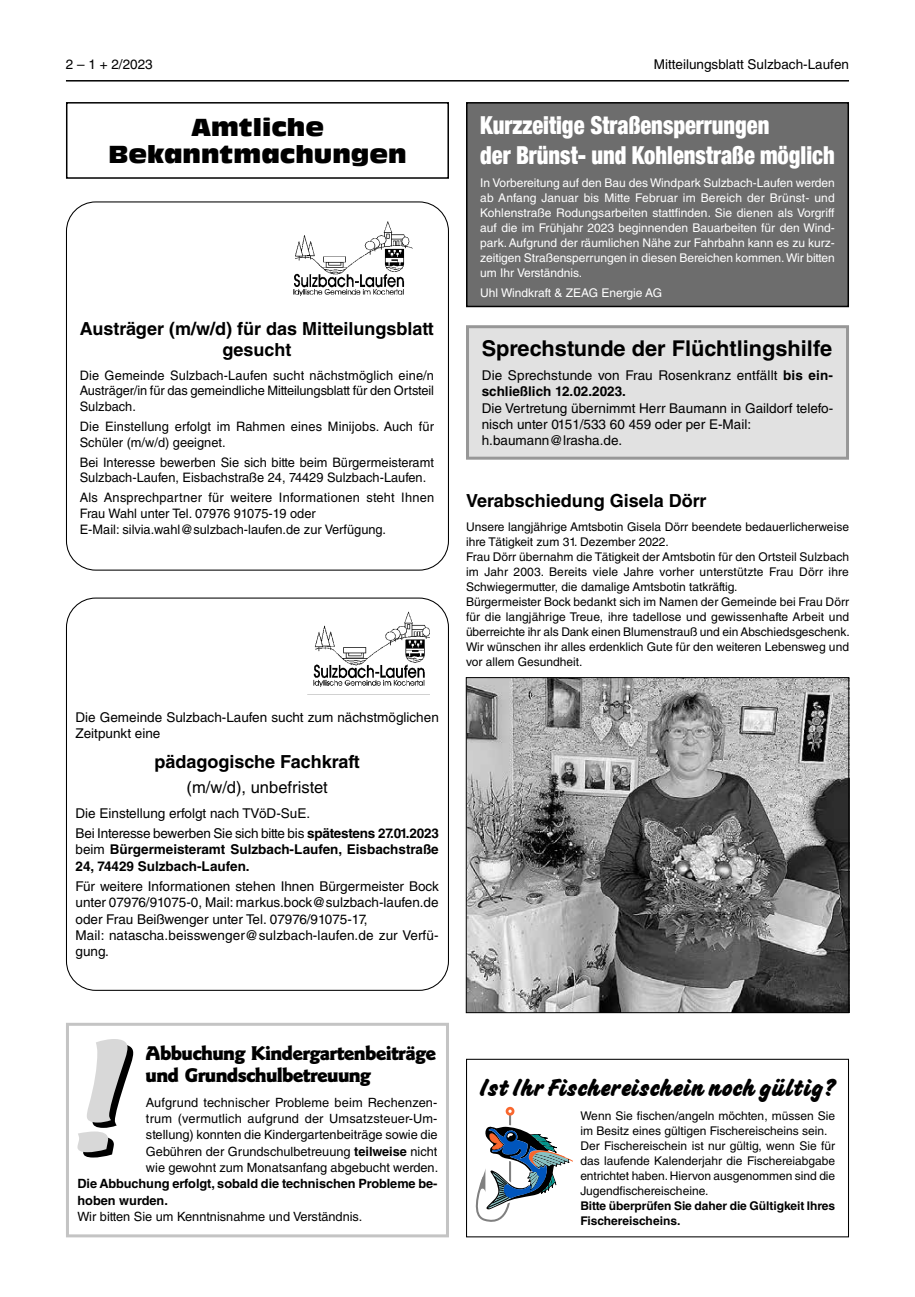
<style>
.page{position:relative;width:915px;height:1297px;background:#fff}
.page>*{position:absolute;margin:0;border:0;box-sizing:border-box;transform-origin:0 0}
.t1{font:900 condensed 24.75px/29.5px "Helvetica Neue";color:#fff;scale:.91 1}
.t2{font:800 24px "Bellamy";color:#000}
.t3{font:24px/27px "Antique Olive Compact";color:#000;text-align:center}
.t4{font:700 21.75px "Helvetica LT Std";color:#000}
.t5{font:19.5px/22.2px "Goi Ack";color:#000}
.t6{font:700 18px/21px "Helvetica LT Std";color:#000;text-align:center}
.t7{font:16.5px "Helvetica LT Std";color:#000}
.t8{font:13.5px/16.2px "Helvetica LT Std";color:#000}
.t9{font:700 13.5px/16.2px "Helvetica LT Std";color:#000}
.t10{font:13.05px/15.6px "Helvetica LT Std";color:#000}
.t11{font:12.75px/16.4px "Helvetica LT Std";color:#000;text-align:justify}
.t12{font:700 12.75px/16.4px "Helvetica LT Std";letter-spacing:-.005em;color:#000}
.t13{font:12px/15px "Helvetica LT Std";color:#000}
.t14{font:12px/15px "Helvetica LT Std";color:#fff;text-align:justify}
.t15{font:700 12px/15px "Helvetica LT Std";letter-spacing:-.005em;color:#000}
.s1{font-weight:700}
.s2{font-weight:400}
</style>
<div class="page">
<hr style="left:66px;top:80px;width:782px;height:2px;background:#000">
<div style="left:66px;top:102px;width:383px;height:77px;border:2px solid #000"></div>
<img style="left:293px;top:221px;width:120px;height:75px">
<img style="left:307px;top:611px;width:122px;height:84px">
<svg style="left:77px;top:1039px;width:56px;height:118px"></svg>
<div style="left:66px;top:1023px;width:383px;height:214px;border:3px solid #c4c4c4"></div>
<div style="left:466px;top:103px;width:382px;height:203px;background:#6d6d6d"></div>
<div style="left:466px;top:102px;width:382px;height:205px;border:2px solid #000"></div>
<div style="left:467px;top:327px;width:380px;height:131px;background:#e1e1e1"></div>
<div style="left:466px;top:325px;width:382px;height:135px;border:3px solid #979797"></div>
<img style="left:468px;top:679px;width:378px;height:332px">
<div style="left:466px;top:677px;width:382px;height:336px;border:1px solid #000"></div>
<div style="left:466px;top:1059px;width:382px;height:178px;border:1px solid #000"></div>
<div style="left:505px;top:1107px;width:9px;height:9px;border:3px solid #f9672e;border-radius:50%"></div>
<svg style="left:475px;top:1108px;width:98px;height:114px"></svg>
<p class="t8" style="left:66px;top:56px;width:88px">2 – 1 + 2/2023</p>
<p class="t8" style="left:653px;top:56px;width:197px">Mitteilungsblatt Sulzbach-Laufen</p>
<h2 class="t3" style="left:108px;top:112px;width:299px">Amtliche<br>Bekanntmachungen</h2>
<h3 class="t6" style="left:80px;top:318px;width:355px">Austräger (m/w/d) für das Mitteilungsblatt gesucht</h3>
<p class="t10" style="left:80px;top:367px;width:356px;text-align:justify">Die Gemeinde Sulzbach-Laufen sucht nächstmöglich eine/n Austräger/in für das gemeindliche Mitteilungsblatt für den Ortsteil Sulzbach.</p>
<p class="t10" style="left:80px;top:419px;width:355px">Die Einstellung erfolgt im Rahmen eines Minijobs. Auch für<br>Schüler (m/w/d) geeignet.</p>
<p class="t10" style="left:80px;top:454px;width:355px">Bei Interesse bewerben Sie sich bitte beim Bürgermeisteramt<br>Sulzbach-Laufen, Eisbachstraße 24, 74429 Sulzbach-Laufen.</p>
<p class="t10" style="left:80px;top:490px;width:356px">Als Ansprechpartner für weitere Informationen steht Ihnen<br>Frau Wahl unter Tel. 07976 91075-19 oder<br>E-Mail: silvia.wahl@sulzbach-laufen.de zur Verfügung.</p>
<p class="t8" style="left:75px;top:709px;width:365px">Die Gemeinde Sulzbach-Laufen sucht zum nächstmöglichen<br>Zeitpunkt eine</p>
<h3 class="t6" style="left:154px;top:751px;width:207px">pädagogische Fachkraft</h3>
<h3 class="t7" style="left:186px;top:778px;width:143px">(m/w/d), unbefristet</h3>
<p class="t8" style="left:75px;top:803px;width:365px;line-height:20.4px">Die Einstellung erfolgt nach TVöD-SuE.<br>Bei Interesse bewerben Sie sich bitte bis <span class="s1">spätestens 27.01.2023</span></p>
<p class="t9" style="left:75px;top:841px;width:364px"><span class="s2">beim</span> Bürgermeisteramt Sulzbach-Laufen, Eisbachstraße<br>24, 74429 Sulzbach-Laufen.</p>
<p class="t8" style="left:75px;top:878px;width:365px">Für weitere Informationen stehen Ihnen Bürgermeister Bock unter 07976/91075-0, Mail: markus.bock@sulzbach-laufen.de oder Frau Beißwenger unter Tel. 07976/91075-17,<br>Mail: natascha.beisswenger@sulzbach-laufen.de zur Verfü&shy;gung.</p>
<h1 class="t1" style="left:480px;top:109px;width:391px">Kurzzeitige Straßensperrungen<br>der Brünst- und Kohlenstraße möglich</h1>
<p class="t14" style="left:480px;top:176px;width:356px">In Vorbereitung auf den Bau des Windpark Sulzbach-Laufen werden ab Anfang Januar bis Mitte Februar im Bereich der Brünst- und Kohlenstraße Rodungsarbeiten stattfinden. Sie dienen als Vorgriff auf die im Frühjahr 2023 beginnenden Bauarbeiten für den Wind&shy;park. Aufgrund der räumlichen Nähe zur Fahrbahn kann es zu kurz&shy;zeitigen Straßensperrungen in diesen Bereichen kommen. Wir bitten um Ihr Verständnis.</p>
<p class="t14" style="left:480px;top:285px;width:183px">Uhl Windkraft &amp; ZEAG Energie AG</p>
<h3 class="t4" style="left:481px;top:335px;width:352px">Sprechstunde der Flüchtlingshilfe</h3>
<p class="t8" style="left:481px;top:367px;width:352px">Die Sprechstunde von Frau Rosenkranz entfällt <span class="s1">bis ein&shy;schließlich 12.02.2023.</span></p>
<p class="t8" style="left:481px;top:400px;width:353px">Die Vertretung übernimmt Herr Baumann in Gaildorf telefo&shy;nisch unter 0151/533 60 459 oder per E-Mail: h.baumann@lrasha.de.</p>
<h3 class="t6" style="left:466px;top:490px;width:242px">Verabschiedung Gisela Dörr</h3>
<p class="t13" style="left:466px;top:519px;width:385px">Unsere langjährige Amtsbotin Gisela Dörr beendete bedauerlicherweise ihre Tätigkeit zum 31. Dezember 2022.<br>Frau Dörr übernahm die Tätigkeit der Amtsbotin für den Ortsteil Sulzbach im Jahr 2003. Bereits viele Jahre vorher unterstützte Frau Dörr ihre Schwiegermutter, die damalige Amtsbotin tatkräftig.<br>Bürgermeister Bock bedankt sich im Namen der Gemeinde bei Frau Dörr für die langjährige Treue, ihre tadellose und gewissenhafte Arbeit und überreichte ihr als Dank einen Blumenstrauß und ein Abschiedsgeschenk.<br>Wir wünschen ihr alles erdenklich Gute für den weiteren Lebensweg und vor allem Gesundheit.</p>
<h3 class="t5" style="left:146px;top:1041px;width:291px">Abbuchung Kindergartenbeiträge und Grundschulbetreuung</h3>
<p class="t11" style="left:146px;top:1094px;width:294px">Aufgrund technischer Probleme beim Rechenzen&shy;trum (vermutlich aufgrund der Umsatzsteuer-Um&shy;stellung) konnten die Kindergartenbeiträge sowie die Gebühren der Grundschulbetreuung <span class="s1">teilweise</span> nicht wie gewohnt zum Monatsanfang abgebucht werden.</p>
<p class="t12" style="left:77px;top:1175px;width:361px">Die Abbuchung erfolgt, sobald die technischen Probleme be&shy;hoben wurden.</p>
<p class="t11" style="left:77px;top:1208px;width:286px">Wir bitten Sie um Kenntnisnahme und Verständnis.</p>
<h2 class="t2" style="left:479px;top:1072px;width:357px">Ist Ihr Fischereischein noch gültig?</h2>
<p class="t13" style="left:580px;top:1108px;width:256px">Wenn Sie fischen/angeln möchten, müssen Sie im Besitz eines gültigen Fischereischeins sein.<br>Der Fischereischein ist nur gültig, wenn Sie für das laufende Kalenderjahr die Fischereiabgabe entrichtet haben. Hiervon ausgenommen sind die Jugendfischereischeine.</p>
<p class="t15" style="left:580px;top:1197px;width:256px">Bitte überprüfen Sie daher die Gültigkeit Ihres<br>Fischereischeins.</p>
</div>
